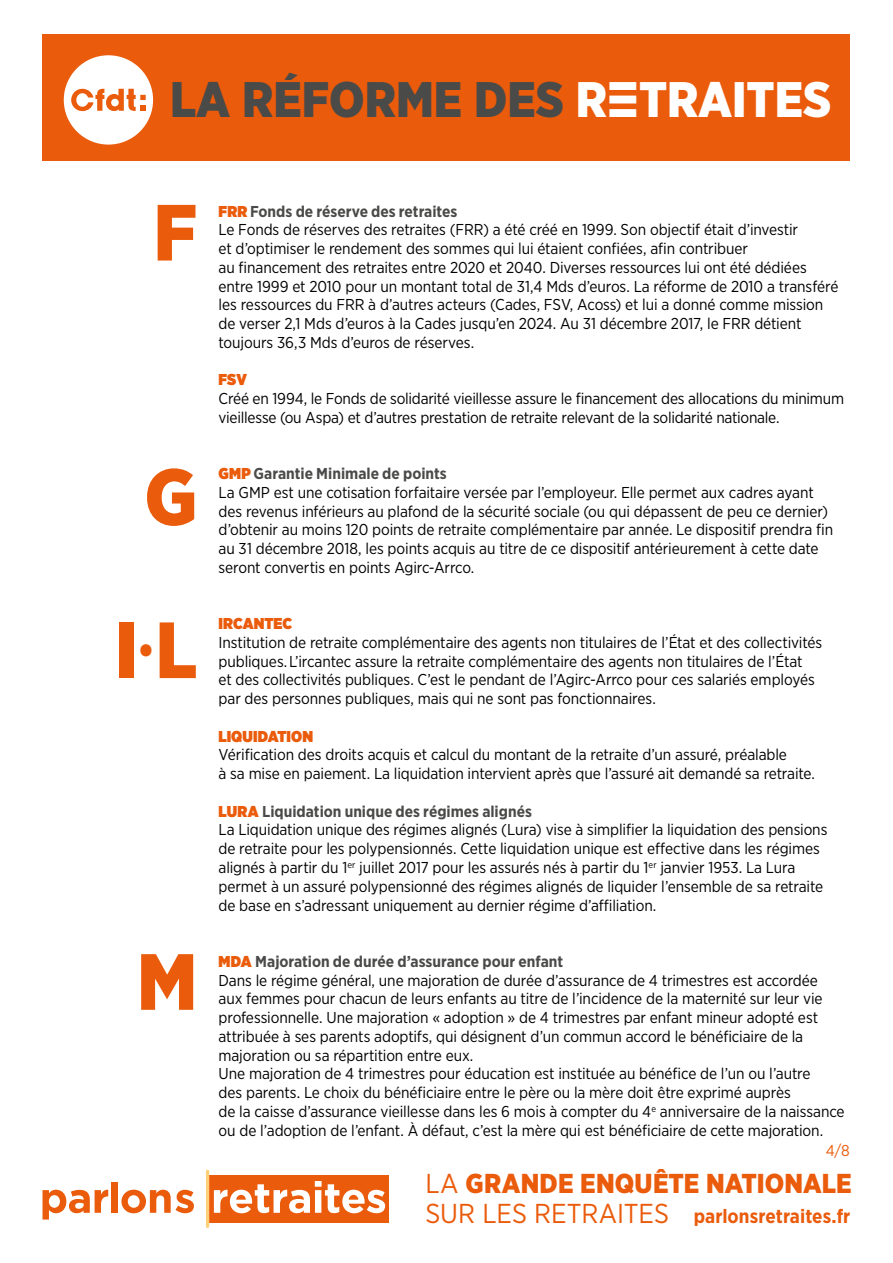
<style>
.page{position:relative;width:893px;height:1263px;background:#fff}
.page>*{position:absolute;margin:0;border:0;box-sizing:border-box;transform-origin:0 0}
.t1{font:900 79.5px/153px "Gotham Narrow";color:#ea5b0b;text-align:center}
.t2{font:900 49.8px "Gotham Narrow";color:#4a4a49}
.t3{font:900 27.3px "Gotham Narrow";letter-spacing:.005em;color:#ea5b0b}
.t4{font:700 19.5px "Gotham Narrow";color:#ea5b0b}
.t5{font:15.75px/18.8px "Gotham Narrow";letter-spacing:-.01em;color:#000}
.t6{font:900 15.75px "Gotham Narrow";color:#ea5b0b}
.t7{font:15.75px "Gotham Narrow";color:#ea5b0b}
.s1{color:#fff}
.s2{font-family:"CFDT";font-stretch:condensed;color:#fff}
.s3{font-weight:900;color:#ea5b0b}
.s4{font-weight:700;color:#4a4a49}
.s5{font-weight:400}
.s6{font-weight:400;font-size:27.3px}
</style>
<div class="page">
<div style="left:43px;top:34px;width:807px;height:127px;background:#ea5b0b"></div>
<div style="left:64px;top:55px;width:89px;height:90px;background:#fff;border-radius:50%"></div>
<svg style="left:71px;top:89px;width:75px;height:22px"></svg>
<div style="left:209px;top:1175px;width:180px;height:47px;background:#ea5b0b"></div>
<svg style="left:43px;top:1189px;width:65px;height:30px"></svg>
<div style="left:112px;top:1182px;width:6px;height:31px;background:#ea5b0b"></div>
<svg style="left:121px;top:1190px;width:73px;height:23px"></svg>
<svg style="left:214px;top:1181px;width:171px;height:32px"></svg>
<hr style="left:206px;top:1171px;width:3px;height:55px;background:#fed07a">
<h2 class="t2" style="left:170px;top:66px;width:663px">LA RÉFORME DES <span class="s1">R</span><span class="s2">E</span><span class="s1">TRAITES</span></h2>
<h1 class="t1" style="left:153px;top:155px;width:45px">F</h1>
<p class="t5" style="left:219px;top:201px;width:621px"><span class="s3">FRR</span> <span class="s4">Fonds de réserve des retraites<br></span>Le Fonds de réserves des retraites (FRR) a été créé en 1999. Son objectif était d’investir<br>et d’optimiser le rendement des sommes qui lui étaient confiées, afin contribuer<br>au financement des retraites entre 2020 et 2040. Diverses ressources lui ont été dédiées entre 1999 et 2010 pour un montant total de 31,4 Mds d’euros. La réforme de 2010 a transféré les ressources du FRR à d’autres acteurs (Cades, FSV, Acoss) et lui a donné comme mission de verser 2,1 Mds d’euros à la Cades jusqu’en 2024. Au 31 décembre 2017, le FRR détient toujours 36,3 Mds d’euros de réserves.</p>
<p class="t6" style="left:219px;top:369px;width:30px">FSV</p>
<p class="t5" style="left:219px;top:389px;width:627px">Créé en 1994, le Fonds de solidarité vieillesse assure le financement des allocations du minimum vieillesse (ou Aspa) et d’autres prestation de retraite relevant de la solidarité nationale.</p>
<h1 class="t1" style="left:115px;top:420px;width:84px">G<br>I<sup>•</sup>L</h1>
<p class="t5" style="left:219px;top:464px;width:616px"><span class="s3">GMP</span> <span class="s4">Garantie Minimale de points<br></span>La GMP est une cotisation forfaitaire versée par l’employeur. Elle permet aux cadres ayant des revenus inférieurs au plafond de la sécurité sociale (ou qui dépassent de peu ce dernier) d’obtenir au moins 120 points de retraite complémentaire par année. Le dispositif prendra fin au 31 décembre 2018, les points acquis au titre de ce dispositif antérieurement à cette date seront convertis en points Agirc-Arrco.</p>
<p class="t6" style="left:219px;top:613px;width:75px">IRCANTEC</p>
<p class="t5" style="left:219px;top:633px;width:605px">Institution de retraite complémentaire des agents non titulaires de l’État et des collectivités publiques. L’ircantec assure la retraite complémentaire des agents non titulaires de l’État<br>et des collectivités publiques. C’est le pendant de l’Agirc-Arrco pour ces salariés employés par des personnes publiques, mais qui ne sont pas fonctionnaires.</p>
<p class="t6" style="left:219px;top:725px;width:96px">LIQUIDATION</p>
<p class="t5" style="left:219px;top:745px;width:598px">Vérification des droits acquis et calcul du montant de la retraite d’un assuré, préalable<br>à sa mise en paiement. La liquidation intervient après que l’assuré ait demandé sa retraite.</p>
<p class="t5" style="left:219px;top:801px;width:610px"><span class="s3">LURA</span> <span class="s4">Liquidation unique des régimes alignés<br></span>La Liquidation unique des régimes alignés (Lura) vise à simplifier la liquidation des pensions de retraite pour les polypensionnés. Cette liquidation unique est effective dans les régimes alignés à partir du 1<sup>er</sup> juillet 2017 pour les assurés nés à partir du 1<sup>er</sup> janvier 1953. La Lura permet à un assuré polypensionné des régimes alignés de liquider l’ensemble de sa retraite de base en s’adressant uniquement au dernier régime d’affiliation.</p>
<h1 class="t1" style="left:137px;top:904px;width:62px">M</h1>
<p class="t5" style="left:219px;top:951px;width:628px"><span class="s3">MDA</span> <span class="s4">Majoration de durée d’assurance pour enfant<br></span>Dans le régime général, une majoration de durée d’assurance de 4 trimestres est accordée aux femmes pour chacun de leurs enfants au titre de l’incidence de la maternité sur leur vie professionnelle. Une majoration « adoption » de 4 trimestres par enfant mineur adopté est attribuée à ses parents adoptifs, qui désignent d’un commun accord le bénéficiaire de la majoration ou sa répartition entre eux.<br>Une majoration de 4 trimestres pour éducation est instituée au bénéfice de l’un ou l’autre<br>des parents. Le choix du bénéficiaire entre le père ou la mère doit être exprimé auprès<br>de la caisse d’assurance vieillesse dans les 6 mois à compter du 4<sup>e</sup> anniversaire de la naissance ou de l’adoption de l’enfant. À défaut, c’est la mère qui est bénéficiaire de cette majoration.</p>
<p class="t7" style="left:826px;top:1140px;width:25px">4/8</p>
<h3 class="t3" style="left:425px;top:1165px;width:428px"><span class="s5">LA</span> GRANDE ENQUÊTE NATIONALE</h3>
<p class="t4" style="left:425px;top:1203px;width:427px"><span class="s6">SUR LES RETRAITES</span> parlonsretraites.fr</p>
</div>
